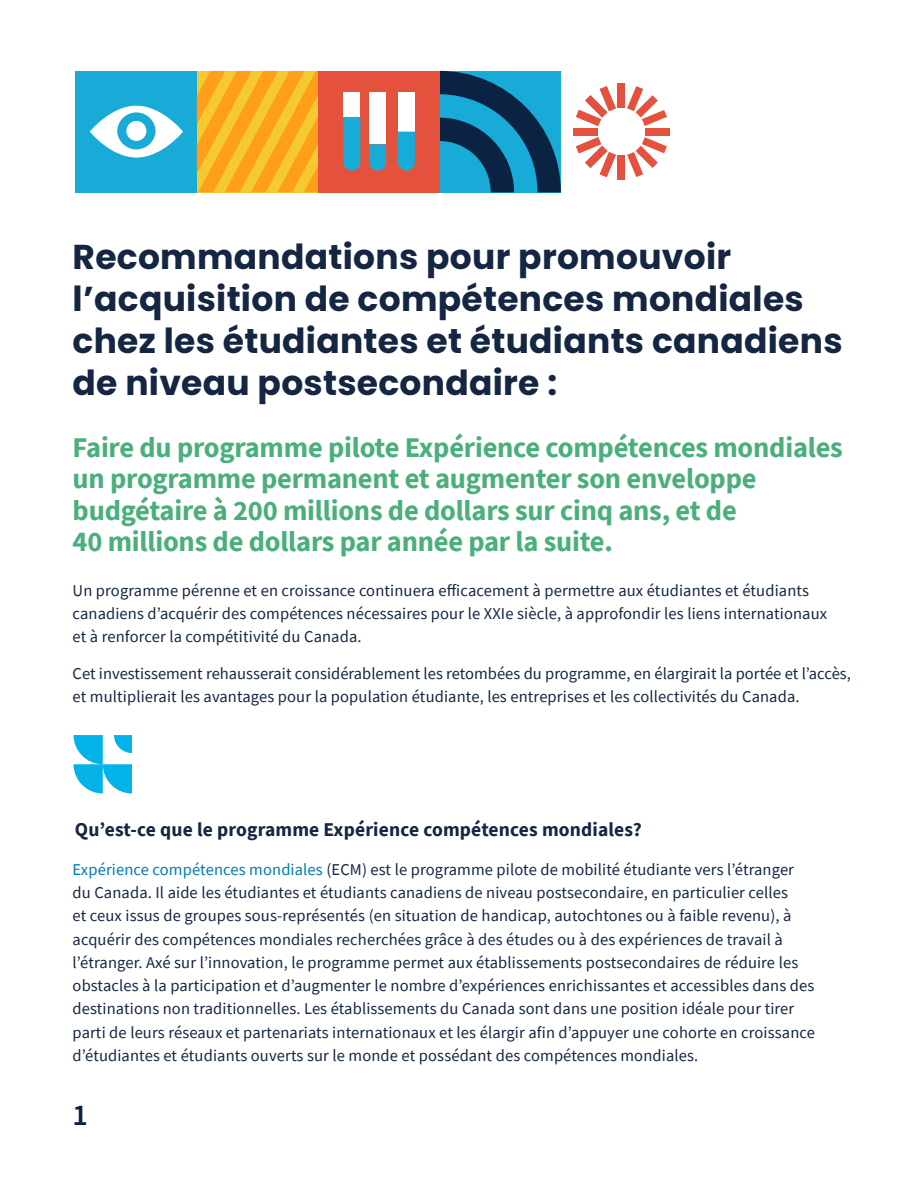
<style>
.page{position:relative;width:918px;height:1188px;background:#fff}
.page>*{position:absolute;margin:0;border:0;box-sizing:border-box;transform-origin:0 0}
.t1{font:700 34.5px/42px "Poppins";letter-spacing:.01em;color:#142642}
.t2{font:600 30px "Source Sans Pro";color:#092242}
.t3{font:700 28.5px/31.5px "Source Sans Pro";letter-spacing:-.01em;color:#4baf7c}
.t4{font:700 19.5px "Source Sans Pro";letter-spacing:.01em;color:#142642}
.t5{font:16.5px/23.2px "Source Sans Pro";letter-spacing:.01em;color:#142642}
.s1{color:#007aaf}
</style>
<div class="page">
<svg style="left:627px;top:86px;width:40px;height:40px"></svg>
<div style="left:645px;top:128px;width:24px;height:7px;background:#e4523e"></div>
<svg style="left:627px;top:137px;width:40px;height:40px"></svg>
<div style="left:618px;top:155px;width:7px;height:24px;background:#e4523e"></div>
<svg style="left:576px;top:137px;width:40px;height:40px"></svg>
<div style="left:574px;top:128px;width:24px;height:7px;background:#e4523e"></div>
<svg style="left:576px;top:86px;width:40px;height:40px"></svg>
<div style="left:618px;top:84px;width:7px;height:24px;background:#e4523e"></div>
<div style="left:76px;top:71px;width:121px;height:121px;background:#18abd8"></div>
<svg style="left:90px;top:106px;width:93px;height:52px"></svg>
<svg style="left:197px;top:71px;width:121px;height:121px;background:#fab022"></svg>
<svg style="left:440px;top:71px;width:121px;height:121px;background:#117097"></svg>
<div style="left:318px;top:71px;width:122px;height:121px;background:#e4523e"></div>
<svg style="left:343px;top:117px;width:17px;height:54px"></svg>
<div style="left:343px;top:93px;width:17px;height:24px;background:#fff"></div>
<svg style="left:369px;top:144px;width:17px;height:27px"></svg>
<div style="left:369px;top:93px;width:17px;height:51px;background:#fff"></div>
<div style="left:398px;top:93px;width:17px;height:39px;background:#fff"></div>
<svg style="left:398px;top:132px;width:17px;height:39px"></svg>
<svg style="left:74px;top:735px;width:58px;height:58px"></svg>
<h1 class="t1" style="left:73px;top:236px;width:772px">Recommandations pour promouvoir l’acquisition de compétences mondiales chez les étudiantes et étudiants canadiens de niveau postsecondaire :</h1>
<h3 class="t3" style="left:73px;top:431px;width:772px">Faire du programme pilote Expérience compétences mondiales un programme permanent et augmenter son enveloppe budgétaire à 200 millions de dollars sur cinq ans, et de<br>40 millions de dollars par année par la suite.</h3>
<p class="t5" style="left:73px;top:578px;width:756px">Un programme pérenne et en croissance continuera efficacement à permettre aux étudiantes et étudiants canadiens d’acquérir des compétences nécessaires pour le XXIe siècle, à approfondir les liens internationaux et à renforcer la compétitivité du Canada.</p>
<p class="t5" style="left:73px;top:662px;width:780px">Cet investissement rehausserait considérablement les retombées du programme, en élargirait la portée et l’accès, et multiplierait les avantages pour la population étudiante, les entreprises et les collectivités du Canada.</p>
<p class="t4" style="left:75px;top:816px;width:568px">Qu’est-ce que le programme Expérience compétences mondiales?</p>
<p class="t5" style="left:73px;top:858px;width:744px"><span class="s1">Expérience compétences mondiales</span> (ECM) est le programme pilote de mobilité étudiante vers l’étranger du Canada. Il aide les étudiantes et étudiants canadiens de niveau postsecondaire, en particulier celles<br>et ceux issus de groupes sous-représentés (en situation de handicap, autochtones ou à faible revenu), à acquérir des compétences mondiales recherchées grâce à des études ou à des expériences de travail à l’étranger. Axé sur l’innovation, le programme permet aux établissements postsecondaires de réduire les obstacles à la participation et d’augmenter le nombre d’expériences enrichissantes et accessibles dans des destinations non traditionnelles. Les établissements du Canada sont dans une position idéale pour tirer parti de leurs réseaux et partenariats internationaux et les élargir afin d’appuyer une cohorte en croissance d’étudiantes et étudiants ouverts sur le monde et possédant des compétences mondiales.</p>
<h2 class="t2" style="left:73px;top:1096px;width:17px">1</h2>
</div>
